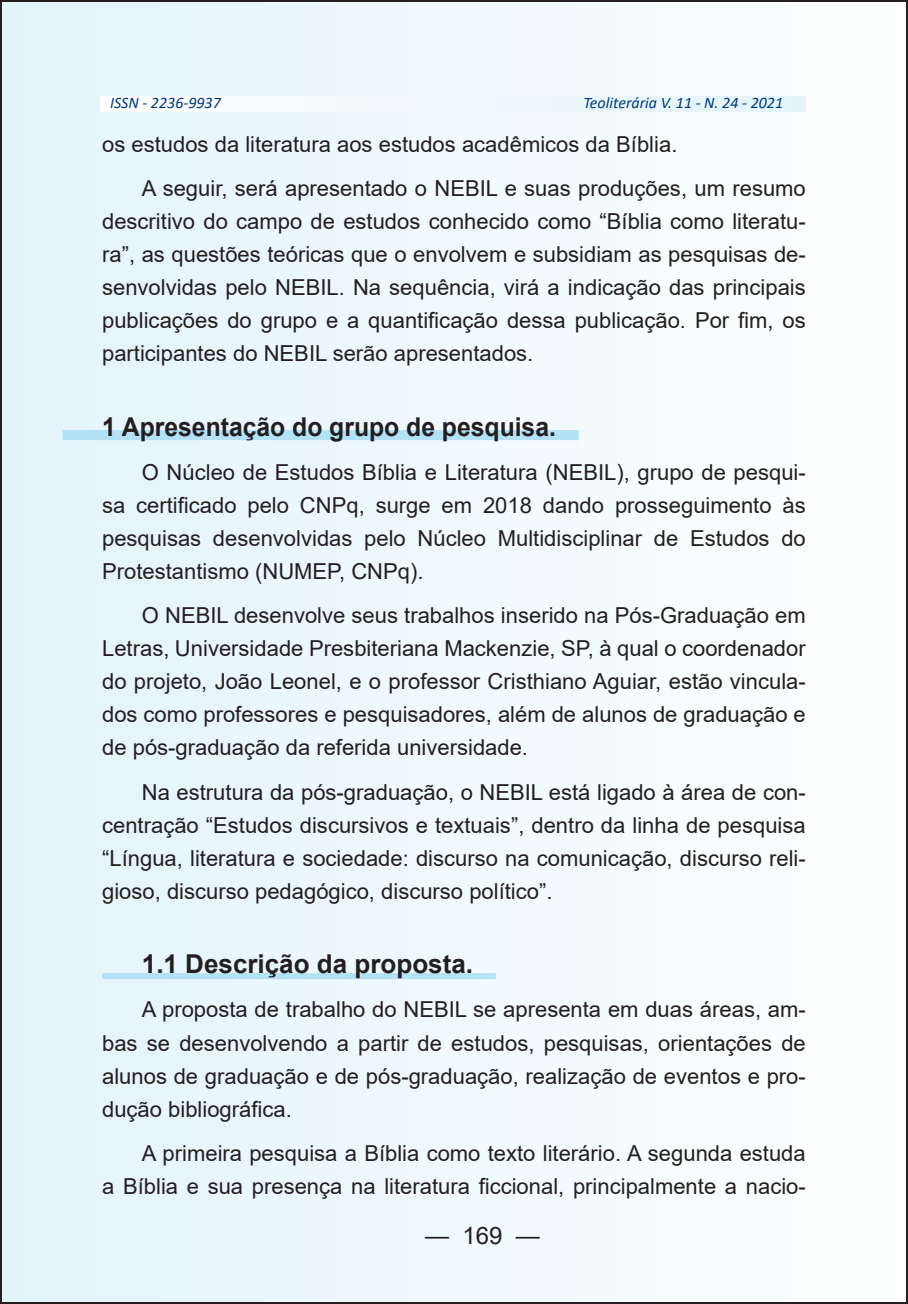
<style>
.page{position:relative;width:908px;height:1304px;background:#fff}
.page>*{position:absolute;margin:0;border:0;box-sizing:border-box;transform-origin:0 0}
.t1{font:700 26px "Arial";color:#231f20;scale:.95 1}
.t2{font:700 26px "Arial";color:#231f20}
.t3{font:24px "Arial";color:#231f20}
.t4{font:22px/33px "Arial";color:#231f20;text-align:justify}
.t5{font:italic 16px "Calibri";color:#003882}
</style>
<div class="page">
<div style="left:1px;top:1px;width:905px;height:1302px;background:linear-gradient(to right,#e2f4fa,#fefefe)"></div>
<svg style="left:100px;top:96px;width:705px;height:15px"></svg>
<div style="left:62px;top:430px;width:516px;height:10px;background:#b3e2f6"></div>
<div style="left:102px;top:973px;width:393px;height:6px;background:#b3e2f6"></div>
<p class="t5" style="left:110px;top:92px;width:112px">ISSN - 2236-9937</p>
<p class="t5" style="left:583px;top:92px;width:201px">Teoliterária V. 11 - N. 24 - 2021</p>
<p class="t4" style="left:142px;top:122px;width:665px;line-height:44.4px;text-indent:-40px">os estudos da literatura aos estudos acadêmicos da Bíblia.<br>A seguir, será apresentado o NEBIL e suas produções, um resumo</p>
<p class="t4" style="left:102px;top:205px;width:704px">descritivo do campo de estudos conhecido como “Bíblia como literatu&shy;ra”, as questões teóricas que o envolvem e subsidiam as pesquisas de&shy;senvolvidas pelo NEBIL. Na sequência, virá a indicação das principais publicações do grupo e a quantificação dessa publicação. Por fim, os participantes do NEBIL serão apresentados.</p>
<p class="t1" style="left:102px;top:408px;width:479px">1 Apresentação do grupo de pesquisa.</p>
<p class="t4" style="left:102px;top:456px;width:704px;text-indent:40px">O Núcleo de Estudos Bíblia e Literatura (NEBIL), grupo de pesqui&shy;sa certificado pelo CNPq, surge em 2018 dando prosseguimento às pesquisas desenvolvidas pelo Núcleo Multidisciplinar de Estudos do Protestantismo (NUMEP, CNPq).</p>
<p class="t4" style="left:102px;top:599px;width:704px;text-indent:40px">O NEBIL desenvolve seus trabalhos inserido na Pós-Graduação em Letras, Universidade Presbiteriana Mackenzie, SP, à qual o coordenador do projeto, João Leonel, e o professor Cristhiano Aguiar, estão vincula&shy;dos como professores e pesquisadores, além de alunos de graduação e de pós-graduação da referida universidade.</p>
<p class="t4" style="left:102px;top:775px;width:704px;text-indent:40px">Na estrutura da pós-graduação, o NEBIL está ligado à área de con&shy;centração “Estudos discursivos e textuais”, dentro da linha de pesquisa “Língua, literatura e sociedade: discurso na comunicação, discurso reli&shy;gioso, discurso pedagógico, discurso político”.</p>
<p class="t2" style="left:142px;top:946px;width:332px">1.1 Descrição da proposta.</p>
<p class="t4" style="left:102px;top:993px;width:705px;text-indent:40px">A proposta de trabalho do NEBIL se apresenta em duas áreas, am&shy;bas se desenvolvendo a partir de estudos, pesquisas, orientações de alunos de graduação e de pós-graduação, realização de eventos e pro&shy;dução bibliográfica.</p>
<p class="t4" style="left:102px;top:1136px;width:704px;text-align:right">A primeira pesquisa a Bíblia como texto literário. A segunda estuda<br>a Bíblia e sua presença na literatura ficcional, principalmente a nacio-</p>
<p class="t3" style="left:425px;top:1218px;width:116px">— 169 —</p>
</div>
